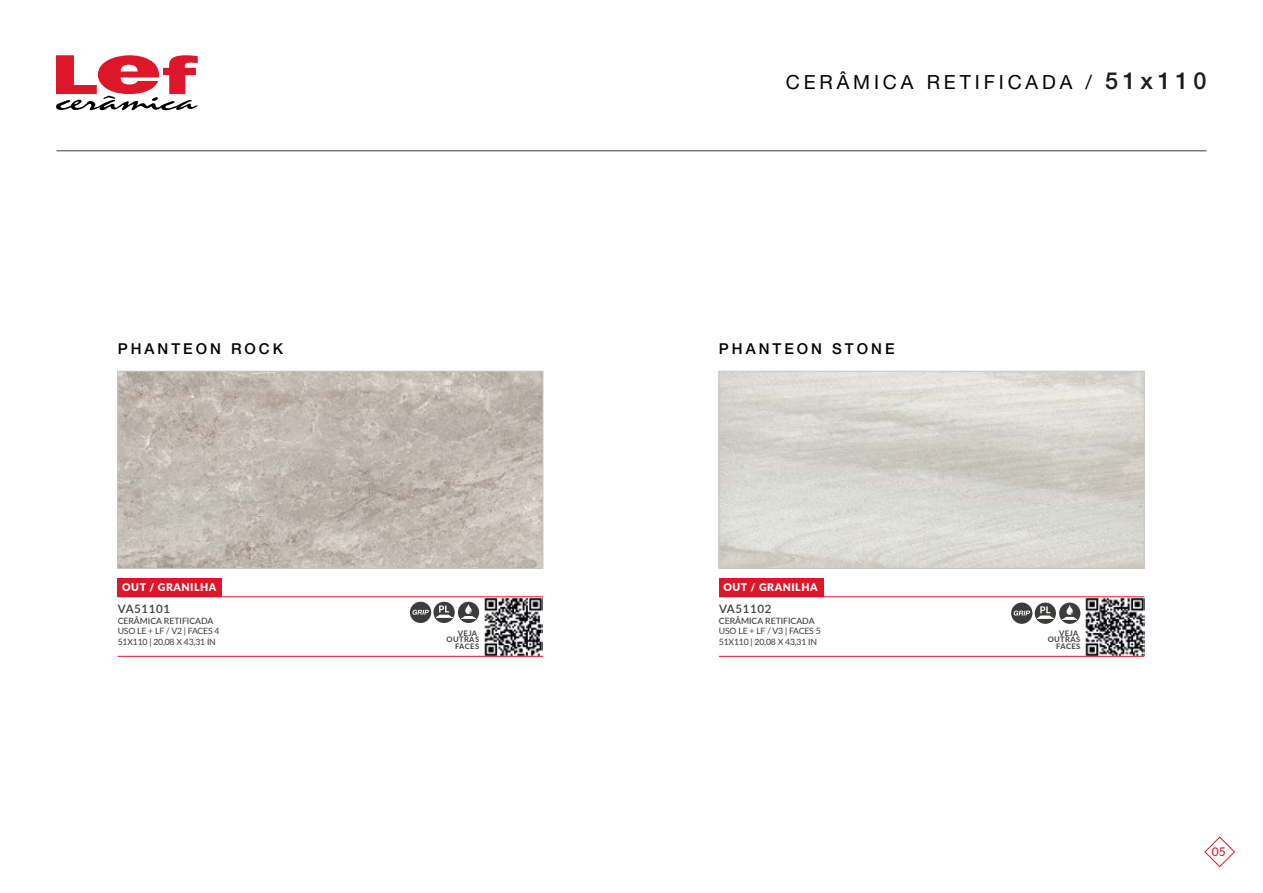
<style>
.page{position:relative;width:1263px;height:893px;background:#fff}
.page>*{position:absolute;margin:0;border:0;box-sizing:border-box;transform-origin:0 0}
.t1{font:19.5px "Helvetica Neue LT Std";letter-spacing:.2em;color:#000}
.t2{font:500 15px "Helvetica Neue LT Pro";letter-spacing:.2em;color:#000}
.t3{font:500 12px "Lato";color:#dd162a}
.t4{font:600 11.55px "Lato";letter-spacing:.05em;color:#3c3c3b}
.t5{font:900 10.5px "Lato";letter-spacing:.05em;color:#fff}
.t6{font:8.7px/10.8px "Lato";letter-spacing:-.025em;color:#3c3c3b}
.t7{font:500 8.7px "Lato";color:#3c3c3b}
.t8{font:700 7.65px/6.6px "Lato";letter-spacing:.05em;color:#3c3c3b;text-align:right}
.s1{font-family:"Helvetica Neue LT Pro";font-weight:500;font-size:23.55px;color:#1d1d1b}
</style>
<div class="page">
<img style="left:1085px;top:597px;width:59px;height:59px">
<hr style="left:719px;top:656px;width:425px;height:1px;background:#dd162a">
<hr style="left:719px;top:596px;width:425px;height:1px;background:#dd162a">
<div style="left:719px;top:371px;width:425px;height:197px;border:1px solid #c6c6c6"></div>
<div style="left:1059px;top:603px;width:21px;height:21px;background:#3c3c3b;border-radius:11px"></div>
<svg style="left:1063px;top:605px;width:14px;height:15px"></svg>
<div style="left:1035px;top:603px;width:21px;height:21px;background:#3c3c3b;border-radius:11px"></div>
<svg style="left:1037px;top:606px;width:16px;height:13px"></svg>
<div style="left:1011px;top:603px;width:21px;height:21px;background:#3c3c3b;border-radius:11px"></div>
<svg style="left:1014px;top:610px;width:16px;height:6px"></svg>
<div style="left:719px;top:578px;width:104px;height:19px;background:#dd162a"></div>
<img style="left:483px;top:597px;width:60px;height:59px">
<hr style="left:118px;top:656px;width:425px;height:1px;background:#dd162a">
<div style="left:458px;top:602px;width:21px;height:21px;background:#3c3c3b;border-radius:11px"></div>
<svg style="left:461px;top:604px;width:14px;height:15px"></svg>
<svg style="left:433px;top:602px;width:22px;height:21px"></svg>
<svg style="left:436px;top:605px;width:16px;height:13px"></svg>
<div style="left:410px;top:602px;width:21px;height:21px;background:#3c3c3b;border-radius:11px"></div>
<svg style="left:412px;top:610px;width:17px;height:5px"></svg>
<img style="left:120px;top:373px;width:421px;height:193px">
<hr style="left:118px;top:596px;width:425px;height:1px;background:#dd162a">
<div style="left:118px;top:371px;width:425px;height:197px;border:1px solid #c6c6c6"></div>
<div style="left:118px;top:578px;width:104px;height:19px;background:#dd162a"></div>
<svg style="left:56px;top:55px;width:142px;height:55px"></svg>
<hr style="left:57px;top:150px;width:1149px;height:1px;background:#3c3c3b">
<svg style="left:1204px;top:836px;width:31px;height:32px"></svg>
<h1 class="t1" style="left:786px;top:70px;width:422px">CERÂMICA RETIFICADA / <span class="s1">51x110</span></h1>
<h2 class="t2" style="left:118px;top:340px;width:167px">PHANTEON ROCK</h2>
<h2 class="t2" style="left:719px;top:340px;width:177px">PHANTEON STONE</h2>
<p class="t5" style="left:122px;top:579px;width:96px">OUT / GRANILHA</p>
<p class="t5" style="left:723px;top:579px;width:96px">OUT / GRANILHA</p>
<h3 class="t4" style="left:118px;top:600px;width:54px">VA51101</h3>
<p class="t7" style="left:118px;top:614px;width:97px">CERÂMICA RETIFICADA</p>
<h3 class="t4" style="left:719px;top:600px;width:54px">VA51102</h3>
<p class="t7" style="left:719px;top:614px;width:97px">CERÂMICA RETIFICADA</p>
<p class="t6" style="left:118px;top:625px;width:103px">USO LE + LF / V2 | FACES 4<br>51X110 | 20,08 X 43,31 IN</p>
<p class="t8" style="left:446px;top:629px;width:34px">VEJA<br>OUTRAS<br>FACES</p>
<p class="t6" style="left:719px;top:625px;width:103px">USO LE + LF / V3 | FACES 5<br>51X110 | 20,08 X 43,31 IN</p>
<p class="t8" style="left:1048px;top:629px;width:34px">VEJA<br>OUTRAS<br>FACES</p>
<h3 class="t3" style="left:1212px;top:843px;width:15px">05</h3>
</div>
